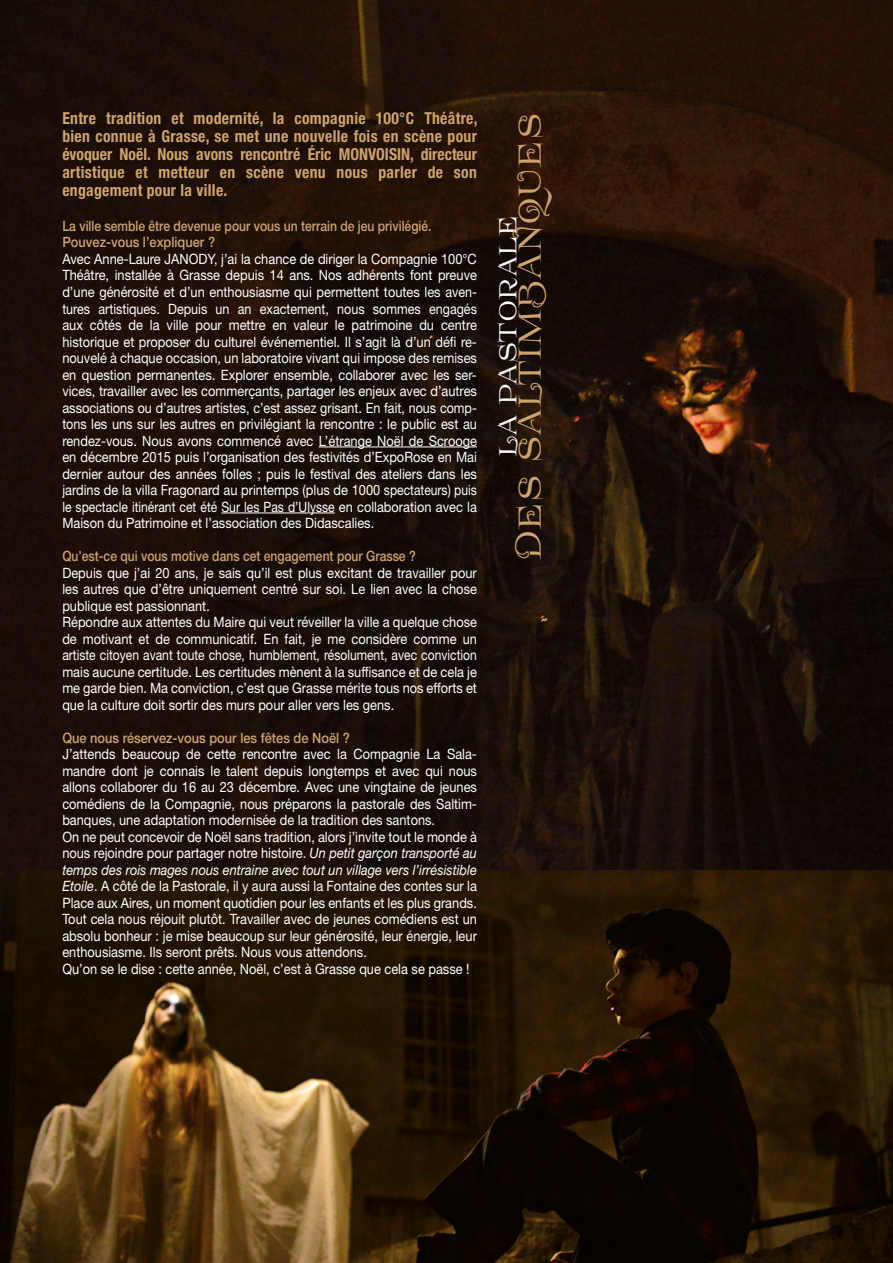
<style>
.page{position:relative;width:893px;height:1263px;background:#fff}
.page>*{position:absolute;margin:0;border:0;box-sizing:border-box;transform-origin:0 0}
.txt_courant_gras{font:44.1px "Prida 61";color:#cfa36e;scale:.9 1}
.txt_courant_gras-2{font:34.2px "Prida 61";letter-spacing:-.015em;color:#fff;scale:.9 1}
.t1{font:700 condensed 16.5px/18px "Helvetica Neue LT Std";letter-spacing:.02em;color:#cea36c;text-align:justify;scale:.95 1}
.txt_courant{font:14.25px/16.5px "Helvetica Neue LT Std";color:#fff;text-align:justify;scale:.9 1}
.txt_courant-2{font:500 14.25px "Helvetica Neue LT Std";color:#cfa36e;scale:.9 1}
.txt_courant-3{font:500 14.25px "Helvetica Neue LT Std";color:#cfa36e;scale:.85 1}
.txt_courant-4{font:500 14.25px "Helvetica Neue LT Std";color:#cea36c;scale:.85 1}
.s1{font-style:italic}
</style>
<div class="page">
<img style="left:0;top:0;width:893px;height:1263px">
<hr style="left:319px;top:447px;width:158px;height:1px;background:#fff">
<hr style="left:221px;top:513px;width:114px;height:1px;background:#fff">
<p class="t1" style="left:62px;top:109px;width:439px">Entre tradition et modernité, la compagnie 100°C Théâtre, bien connue à Grasse, se met une nouvelle fois en scène pour évoquer Noël. Nous avons rencontré Éric MONVOISIN, directeur artistique et metteur en scène venu nous parler de son engagement pour la ville.</p>
<p class="txt_courant-3" style="left:62px;top:217px;width:436px">La ville semble être devenue pour vous un terrain de jeu privilégié.</p>
<p class="txt_courant-2" style="left:62px;top:234px;width:171px">Pouvez-vous l’expliquer ?</p>
<p class="txt_courant" style="left:62px;top:250px;width:462px">Avec Anne-Laure JANODY, j’ai la chance de diriger la Compagnie 100°C Théâtre, installée à Grasse depuis 14 ans. Nos adhérents font preuve d’une générosité et d’un enthousiasme qui permettent toutes les aven&shy;tures artistiques. Depuis un an exactement, nous sommes engagés aux côtés de la ville pour mettre en valeur le patrimoine du centre historique et proposer du culturel événementiel. Il s’agit là d’un défi re&shy;nouvelé à chaque occasion, un laboratoire vivant qui impose des remises en question permanentes. Explorer ensemble, collaborer avec les ser&shy;vices, travailler avec les commerçants, partager les enjeux avec d’autres associations ou d’autres artistes, c’est assez grisant. En fait, nous comp&shy;tons les uns sur les autres en privilégiant la rencontre : le public est au rendez-vous. Nous avons commencé avec L’étrange Noël de Scrooge en décembre 2015 puis l’organisation des festivités d’ExpoRose en Mai dernier autour des années folles ; puis le festival des ateliers dans les jardins de la villa Fragonard au printemps (plus de 1000 spectateurs) puis le spectacle itinérant cet été Sur les Pas d’Ulysse en collaboration avec la Maison du Patrimoine et l’association des Didascalies.</p>
<p class="txt_courant-4" style="left:62px;top:547px;width:417px">Qu’est-ce qui vous motive dans cet engagement pour Grasse ?</p>
<p class="txt_courant" style="left:62px;top:564px;width:462px">Depuis que j’ai 20 ans, je sais qu’il est plus excitant de travailler pour les autres que d’être uniquement centré sur soi. Le lien avec la chose publique est passionnant.</p>
<p class="txt_courant" style="left:62px;top:613px;width:462px">Répondre aux attentes du Maire qui veut réveiller la ville a quelque chose de motivant et de communicatif. En fait, je me considère comme un artiste citoyen avant toute chose, humblement, résolument, avec conviction mais aucune certitude. Les certitudes mènent à la suffisance et de cela je me garde bien. Ma conviction, c’est que Grasse mérite tous nos efforts et que la culture doit sortir des murs pour aller vers les gens.</p>
<p class="txt_courant-2" style="left:62px;top:729px;width:321px">Que nous réservez-vous pour les fêtes de Noël ?</p>
<p class="txt_courant" style="left:62px;top:745px;width:462px">J’attends beaucoup de cette rencontre avec la Compagnie La Sala&shy;mandre dont je connais le talent depuis longtemps et avec qui nous allons collaborer du 16 au 23 décembre. Avec une vingtaine de jeunes comédiens de la Compagnie, nous préparons la pastorale des Saltim&shy;banques, une adaptation modernisée de la tradition des santons.</p>
<p class="txt_courant" style="left:62px;top:828px;width:462px">On ne peut concevoir de Noël sans tradition, alors j’invite tout le monde à nous rejoindre pour partager notre histoire. <span class="s1">Un petit garçon transporté au temps des rois mages nous entraine avec tout un village vers l’irrésistible Etoile</span>. A côté de la Pastorale, il y aura aussi la Fontaine des contes sur la Place aux Aires, un moment quotidien pour les enfants et les plus grands.<br>Tout cela nous réjouit plutôt. Travailler avec de jeunes comédiens est un absolu bonheur : je mise beaucoup sur leur générosité, leur énergie, leur enthousiasme. Ils seront prêts. Nous vous attendons.</p>
<p class="txt_courant" style="left:62px;top:960px;width:454px">Qu’on se le dise : cette année, Noël, c’est à Grasse que cela se passe !</p>
<p class="txt_courant_gras" style="left:508px;top:560px;width:498px;rotate:-90deg">DES SALTIMBANQUES</p>
<p class="txt_courant_gras-2" style="left:491px;top:457px;width:270px;rotate:-90deg">La pastorale</p>
</div>
